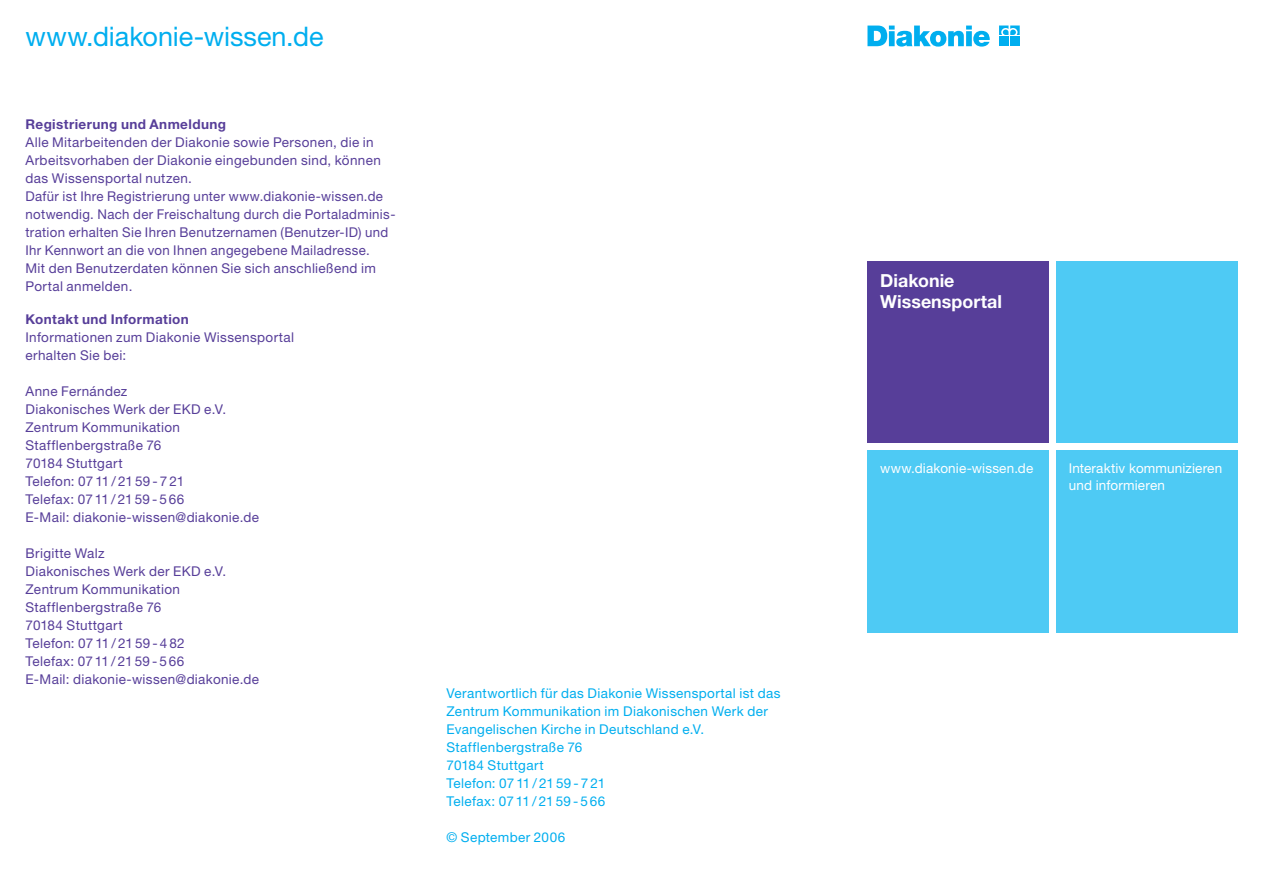
<style>
.page{position:relative;width:1263px;height:893px;background:#fff}
.page>*{position:absolute;margin:0;border:0;box-sizing:border-box;transform-origin:0 0}
.t1{font:27px "Helvetica Neue LT Pro";letter-spacing:-.005em;color:#00aeef}
.t2{font:700 18px/21px "Helvetica Neue LT Pro";color:#fff}
.t3{font:13.5px/18px "Helvetica Neue LT Pro";letter-spacing:.025em;color:#573e99}
.t4{font:13.5px/18px "Helvetica Neue LT Pro";letter-spacing:.025em;color:#00aeef}
.t5{font:13.5px/17.2px "Helvetica Neue LT Pro";letter-spacing:.01em;color:#fff}
.t6{font:700 13.5px "Helvetica Neue LT Pro";letter-spacing:.03em;color:#573e99}
</style>
<div class="page">
<svg style="left:867px;top:26px;width:123px;height:21px"></svg>
<svg style="left:999px;top:26px;width:21px;height:9px"></svg>
<div style="left:999px;top:37px;width:9px;height:9px;background:#00aeef"></div>
<div style="left:1010px;top:37px;width:10px;height:9px;background:#00aeef"></div>
<div style="left:867px;top:261px;width:182px;height:182px;background:#573e99"></div>
<div style="left:867px;top:450px;width:182px;height:183px;background:#4ecaf4"></div>
<div style="left:1056px;top:450px;width:181px;height:183px;background:#4ecaf4"></div>
<div style="left:1056px;top:261px;width:181px;height:182px;background:#4ecaf4"></div>
<h1 class="t1" style="left:26px;top:20px;width:300px">www.diakonie-wissen.de</h1>
<p class="t6" style="left:26px;top:115px;width:202px">Registrierung und Anmeldung</p>
<p class="t3" style="left:26px;top:133px;width:371px">Alle Mitarbeitenden der Diakonie sowie Personen, die in Arbeitsvorhaben der Diakonie eingebunden sind, können das Wissensportal nutzen.<br>Dafür ist Ihre Registrierung unter www.diakonie-wissen.de notwendig. Nach der Freischaltung durch die Portaladminis&shy;tration erhalten Sie Ihren Benutzernamen (Benutzer-ID) und Ihr Kennwort an die von Ihnen angegebene Mailadresse.<br>Mit den Benutzerdaten können Sie sich anschließend im Portal anmelden.</p>
<p class="t6" style="left:26px;top:310px;width:165px">Kontakt und Information</p>
<p class="t3" style="left:26px;top:328px;width:270px">Informationen zum Diakonie Wissensportal erhalten Sie bei:</p>
<p class="t3" style="left:26px;top:382px;width:235px">Anne Fernández<br>Diakonisches Werk der EKD e.V.<br>Zentrum Kommunikation<br>Stafflenbergstraße 76<br>70184 Stuttgart<br>Telefon: 07 11 / 21 59 - 7 21<br>Telefax: 07 11 / 21 59 - 5 66<br>E-Mail: diakonie-wissen@diakonie.de</p>
<p class="t3" style="left:26px;top:544px;width:235px">Brigitte Walz<br>Diakonisches Werk der EKD e.V.<br>Zentrum Kommunikation<br>Stafflenbergstraße 76<br>70184 Stuttgart<br>Telefon: 07 11 / 21 59 - 4 82<br>Telefax: 07 11 / 21 59 - 5 66<br>E-Mail: diakonie-wissen@diakonie.de</p>
<p class="t4" style="left:446px;top:684px;width:336px">Verantwortlich für das Diakonie Wissensportal ist das Zent-rum Kommunikation im Diakonischen Werk der Evangelischen Kirche in Deutschland e.V.<br>Stafflenbergstraße 76<br>70184 Stuttgart<br>Telefon: 07 11 / 21 59 - 7 21<br>Telefax: 07 11 / 21 59 - 5 66</p>
<p class="t4" style="left:446px;top:828px;width:120px">© September 2006</p>
<h2 class="t2" style="left:880px;top:269px;width:123px">Diakonie<br>Wissensportal</h2>
<p class="t5" style="left:880px;top:459px;width:155px">www.diakonie-wissen.de</p>
<p class="t5" style="left:1069px;top:459px;width:155px">Interaktiv kommunizieren und informieren</p>
</div>
